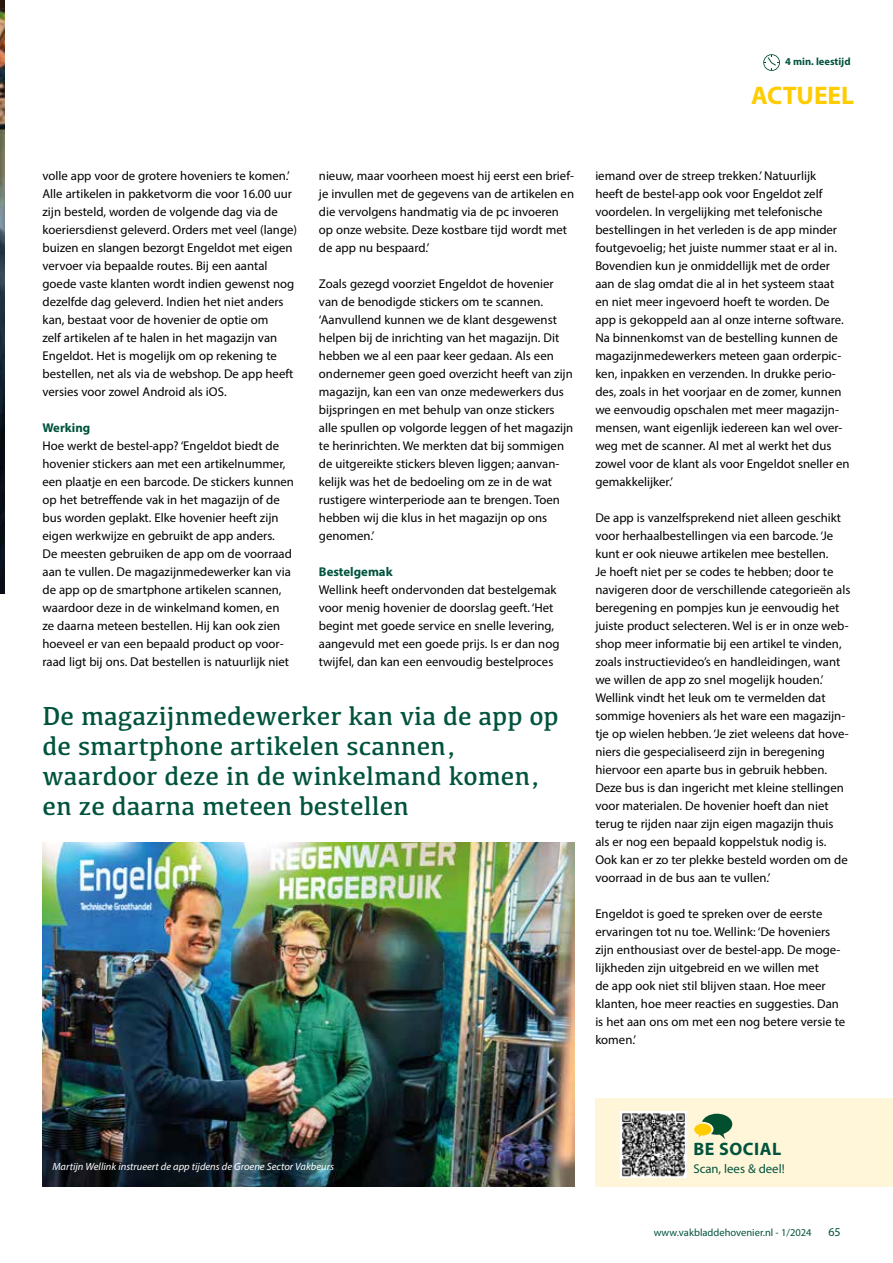
<style>
.page{position:relative;width:893px;height:1263px;background:#fff}
.page>*{position:absolute;margin:0;border:0;box-sizing:border-box;transform-origin:0 0}
.t1{font:27px/30px "Kefa";color:#00533d}
.t2{font:700 25.5px "Myriad Pro";color:#fc0}
.t3{font:700 18px "Myriad Pro";letter-spacing:.03em;color:#00533d}
.t4{font:12.75px/18px "Myriad Pro";color:#000}
.t5{font:700 12.75px "Myriad Pro";color:#00533d}
.t6{font:12.75px "Myriad Pro";color:#00533d}
.t7{font:12px "Myriad Pro";color:#00533d}
.t8{font:italic 10.5px "Myriad Pro";color:#fff}
.t9{font:10.5px "Myriad Pro";color:#00533d}
.t10{font:700 10.5px "Myriad Pro";color:#00533d}
</style>
<div class="page">
<img style="left:0;top:0;width:4px;height:593px">
<img style="left:43px;top:842px;width:531px;height:344px">
<svg style="left:763px;top:54px;width:17px;height:17px"></svg>
<div style="left:595px;top:1098px;width:298px;height:89px;background:#fff5d8"></div>
<img style="left:621px;top:1111px;width:65px;height:66px">
<svg style="left:694px;top:1114px;width:38px;height:25px"></svg>
<p class="t10" style="left:785px;top:55px;width:67px">4 min. leestijd</p>
<h2 class="t2" style="left:751px;top:79px;width:105px">ACTUEEL</h2>
<p class="t4" style="left:43px;top:167px;width:256px">volle app voor de grotere hoveniers te komen.’ Alle artikelen in pakketvorm die voor 16.00 uur zijn besteld, worden de volgende dag via de koeriersdienst geleverd. Orders met veel (lange) buizen en slangen bezorgt Engeldot met eigen vervoer via bepaalde routes. Bij een aantal goede vaste klanten wordt indien gewenst nog dezelfde dag geleverd. Indien het niet anders kan, bestaat voor de hovenier de optie om<br>zelf artikelen af te halen in het magazijn van Engeldot. Het is mogelijk om op rekening te bestellen, net als via de webshop. De app heeft versies voor zowel Android als iOS.</p>
<p class="t5" style="left:43px;top:419px;width:49px">Werking</p>
<p class="t4" style="left:43px;top:437px;width:253px">Hoe werkt de bestel-app? ‘Engeldot biedt de hovenier stickers aan met een artikelnummer, een plaatje en een barcode. De stickers kunnen op het betreffende vak in het magazijn of de bus worden geplakt. Elke hovenier heeft zijn eigen werkwijze en gebruikt de app anders.<br>De meesten gebruiken de app om de voorraad aan te vullen. De magazijnmedewerker kan via de app op de smartphone artikelen scannen, waardoor deze in de winkelmand komen, en ze daarna meteen bestellen. Hij kan ook zien hoeveel er van een bepaald product op voor&shy;raad ligt bij ons. Dat bestellen is natuurlijk niet</p>
<p class="t4" style="left:319px;top:167px;width:257px">nieuw, maar voorheen moest hij eerst een brief&shy;je invullen met de gegevens van de artikelen en die vervolgens handmatig via de pc invoeren op onze website. Deze kostbare tijd wordt met de app nu bespaard.’</p>
<p class="t4" style="left:319px;top:275px;width:256px">Zoals gezegd voorziet Engeldot de hovenier van de benodigde stickers om te scannen. ‘Aanvullend kunnen we de klant desgewenst helpen bij de inrichting van het magazijn. Dit hebben we al een paar keer gedaan. Als een ondernemer geen goed overzicht heeft van zijn magazijn, kan een van onze medewerkers dus bijspringen en met behulp van onze stickers alle spullen op volgorde leggen of het magazijn te herinrichten. We merkten dat bij sommigen de uitgereikte stickers bleven liggen; aanvan&shy;kelijk was het de bedoeling om ze in de wat rustigere winterperiode aan te brengen. Toen hebben wij die klus in het magazijn op ons genomen.’</p>
<p class="t5" style="left:319px;top:564px;width:75px">Bestelgemak</p>
<p class="t4" style="left:319px;top:581px;width:242px">Wellink heeft ondervonden dat bestelgemak voor menig hovenier de doorslag geeft. ‘Het begint met goede service en snelle levering, aangevuld met een goede prijs. Is er dan nog twijfel, dan kan een eenvoudig bestelproces</p>
<h1 class="t1" style="left:43px;top:700px;width:518px">De magazijnmedewerker kan via de app op de smartphone artikelen scannen, waardoor deze in de winkelmand komen, en ze daarna meteen bestellen</h1>
<p class="t4" style="left:595px;top:167px;width:256px">iemand over de streep trekken.’ Natuurlijk<br>heeft de bestel-app ook voor Engeldot zelf voordelen. In vergelijking met telefonische bestellingen in het verleden is de app minder foutgevoelig; het juiste nummer staat er al in.<br>Bovendien kun je onmiddellijk met de order aan de slag omdat die al in het systeem staat en niet meer ingevoerd hoeft te worden. De app is gekoppeld aan al onze interne software.<br>Na binnenkomst van de bestelling kunnen de magazijnmedewerkers meteen gaan orderpic&shy;ken, inpakken en verzenden. In drukke perio&shy;des, zoals in het voorjaar en de zomer, kunnen we eenvoudig opschalen met meer magazijn&shy;mensen, want eigenlijk iedereen kan wel over&shy;weg met de scanner. Al met al werkt het dus zowel voor de klant als voor Engeldot sneller en gemakkelijker.’</p>
<p class="t4" style="left:595px;top:509px;width:257px">De app is vanzelfsprekend niet alleen geschikt voor herhaalbestellingen via een barcode. ‘Je kunt er ook nieuwe artikelen mee bestellen.<br>Je hoeft niet per se codes te hebben; door te navigeren door de verschillende categorieën als beregening en pompjes kun je eenvoudig het juiste product selecteren. Wel is er in onze web&shy;shop meer informatie bij een artikel te vinden, zoals instructievideo’s en handleidingen, want we willen de app zo snel mogelijk houden.’ Wellink vindt het leuk om te vermelden dat sommige hoveniers als het ware een magazijn&shy;tje op wielen hebben. ‘Je ziet weleens dat hove&shy;niers die gespecialiseerd zijn in beregening hiervoor een aparte bus in gebruik hebben.<br>Deze bus is dan ingericht met kleine stellingen voor materialen. De hovenier hoeft dan niet terug te rijden naar zijn eigen magazijn thuis als er nog een bepaald koppelstuk nodig is.<br>Ook kan er zo ter plekke besteld worden om de voorraad in de bus aan te vullen.’</p>
<p class="t4" style="left:595px;top:905px;width:251px">Engeldot is goed te spreken over de eerste ervaringen tot nu toe. Wellink: ‘De hoveniers zijn enthousiast over de bestel-app. De moge&shy;lijkheden zijn uitgebreid en we willen met<br>de app ook niet stil blijven staan. Hoe meer klanten, hoe meer reacties en suggesties. Dan is het aan ons om met een nog betere versie te komen.’</p>
<p class="t8" style="left:52px;top:1160px;width:283px">Martijn Wellink instrueert de app tijdens de Groene Sector Vakbeurs</p>
<h3 class="t3" style="left:693px;top:1137px;width:89px">BE SOCIAL</h3>
<p class="t6" style="left:693px;top:1161px;width:93px">Scan, lees &amp; deel!</p>
<p class="t9" style="left:654px;top:1226px;width:159px">www.vakbladdehovenier.nl - 1/2024</p>
<p class="t7" style="left:828px;top:1224px;width:14px">65</p>
</div>
